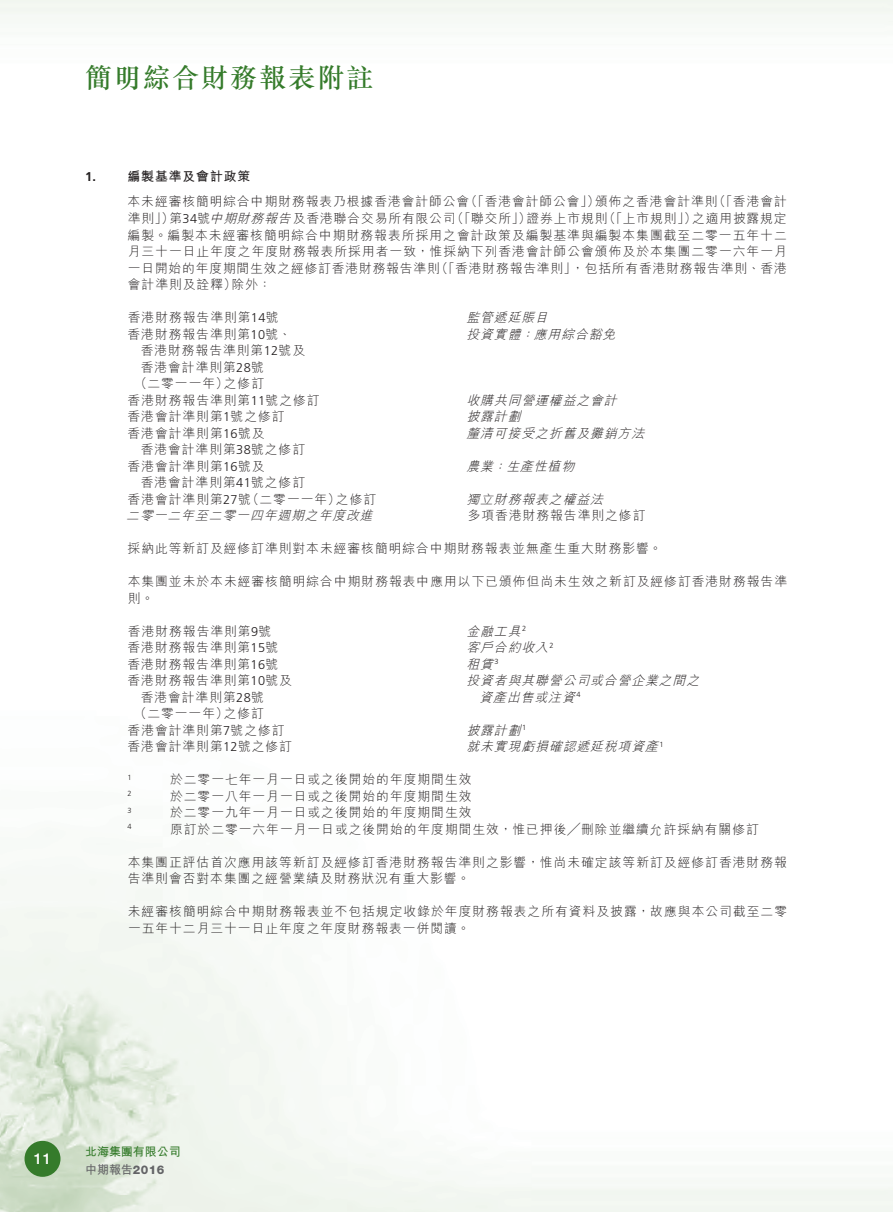
<style>
.page{position:relative;width:893px;height:1212px;background:#fff}
.page>*{position:absolute;margin:0;border:0;box-sizing:border-box;transform-origin:0 0}
.t1{font:500 27px "M Sung HK";letter-spacing:.075em;color:#357b2b}
.t2{font:500 15px "Helvetica Neue LT Std";color:#fff}
.t3{font:300 12.75px/16.5px "M Hei HK";letter-spacing:.08em;color:#231f20}
.t4{font:italic 300 12.75px "M Hei HK";color:#231f20}
.t5{font:700 12.75px "M Hei HK";letter-spacing:.08em;color:#231f20}
.t6{font:700 12.75px "Frutiger LT Std";color:#231f20}
.t7{font:700 12px "M Hei HK";color:#636366}
.t8{font:700 12px "M Hei HK";color:#357b2b}
.t9{font:300 7.5px "Frutiger LT Std";color:#231f20}
.s1{font-style:normal}
.s2{font-family:"Frutiger LT Std";font-style:normal}
.s3{font-family:"Frutiger LT Std"}
.s4{font-family:"Helvetica Neue LT Std";font-weight:800}
</style>
<div class="page">
<img style="left:0;top:0;width:893px;height:1212px">
<div style="left:25px;top:1141px;width:36px;height:36px;background:#357b2b;border-radius:50%"></div>
<h1 class="t1" style="left:85px;top:59px;width:290px">簡明綜合財務報表附註</h1>
<p class="t6" style="left:85px;top:170px;width:12px">1.</p>
<p class="t5" style="left:128px;top:168px;width:124px">編製基準及會計政策</p>
<p class="t3" style="left:128px;top:193px;width:343px">本未經審核簡明綜合中期財務報表乃根據香港會計師公會</p>
<p class="t3" style="left:465px;top:193px;width:136px">（「香港會計師公會」）</p>
<p class="t3" style="left:713px;top:193px;width:75px">（「香港會計</p>
<p class="t3" style="left:595px;top:193px;width:124px">頒佈之香港會計準則</p>
<p class="t3" style="left:128px;top:210px;width:48px">準則」）</p>
<p class="t3" style="left:128px;top:226px;width:661px">編製。編製本未經審核簡明綜合中期財務報表所採用之會計政策及編製基準與編製本集團截至二零一五年十二</p>
<p class="t3" style="left:128px;top:243px;width:661px">月三十一日止年度之年度財務報表所採用者一致，惟採納下列香港會計師公會頒佈及於本集團二零一六年一月</p>
<p class="t3" style="left:572px;top:259px;width:217px">，包括所有香港財務報告準則、香港</p>
<p class="t3" style="left:451px;top:210px;width:81px">（「聯交所」）</p>
<p class="t3" style="left:603px;top:210px;width:95px">（「上市規則」）</p>
<p class="t4" style="left:170px;top:209px;width:127px"><span class="s1">第</span> <span class="s2">3 4</span> <span class="s1">號</span>中期財務報告</p>
<p class="t3" style="left:293px;top:210px;width:164px">及香港聯合交易所有限公司</p>
<p class="t3" style="left:527px;top:210px;width:82px">證券上市規則</p>
<p class="t3" style="left:692px;top:210px;width:96px">之適用披露規定</p>
<p class="t3" style="left:435px;top:259px;width:142px">（「香港財務報告準則」</p>
<p class="t3" style="left:232px;top:259px;width:210px;text-indent:-104px">一日開始的年度期間生效之經修訂香港財務報告準則除外：</p>
<p class="t3" style="left:128px;top:276px;width:110px">會計準則及詮釋）</p>
<p class="t3" style="left:128px;top:309px;width:152px">香港財務報告準則第<span class="s3">14</span>號</p>
<p class="t4" style="left:466px;top:308px;width:88px">監管遞延賬目</p>
<p class="t3" style="left:128px;top:325px;width:165px">香港財務報告準則第<span class="s3">10</span>號、</p>
<p class="t3" style="left:141px;top:342px;width:166px">香港財務報告準則第<span class="s3">12</span>號及</p>
<p class="t3" style="left:141px;top:358px;width:125px">香港會計準則第<span class="s3">28</span>號</p>
<p class="t3" style="left:224px;top:375px;width:42px">之修訂</p>
<p class="t3" style="left:134px;top:375px;width:95px">（二零一一年）</p>
<p class="t4" style="left:534px;top:325px;width:88px">應用綜合豁免</p>
<p class="t4" style="left:466px;top:325px;width:60px">投資實體</p>
<p class="t4" style="left:521px;top:325px;width:19px">：</p>
<p class="t3" style="left:128px;top:391px;width:193px">香港財務報告準則第<span class="s3">11</span>號之修訂</p>
<p class="t4" style="left:466px;top:391px;width:156px">收購共同營運權益之會計</p>
<p class="t3" style="left:128px;top:408px;width:159px">香港會計準則第<span class="s3">1</span>號之修訂</p>
<p class="t4" style="left:466px;top:407px;width:60px">披露計劃</p>
<p class="t3" style="left:141px;top:424px;width:166px;text-indent:-13px">香港會計準則第<span class="s3">16</span>號及<br>香港會計準則第<span class="s3">38</span>號之修訂</p>
<p class="t4" style="left:466px;top:424px;width:184px">釐清可接受之折舊及攤銷方法</p>
<p class="t3" style="left:141px;top:457px;width:166px;text-indent:-13px">香港會計準則第<span class="s3">16</span>號及<br>香港會計準則第<span class="s3">41</span>號之修訂</p>
<p class="t4" style="left:466px;top:457px;width:33px">農業</p>
<p class="t4" style="left:506px;top:457px;width:74px">生產性植物</p>
<p class="t4" style="left:493px;top:457px;width:19px">：</p>
<p class="t3" style="left:246px;top:490px;width:95px">（二零一一年）</p>
<p class="t3" style="left:128px;top:490px;width:125px">香港會計準則第<span class="s3">27</span>號</p>
<p class="t3" style="left:336px;top:490px;width:42px">之修訂</p>
<p class="t4" style="left:466px;top:490px;width:142px">獨立財務報表之權益法</p>
<p class="t4" style="left:126px;top:506px;width:252px">二零一二年至二零一四年週期之年度改進</p>
<p class="t3" style="left:128px;top:540px;width:536px">採納此等新訂及經修訂準則對本未經審核簡明綜合中期財務報表並無產生重大財務影響。</p>
<p class="t3" style="left:128px;top:573px;width:661px">本集團並未於本未經審核簡明綜合中期財務報表中應用以下已頒佈但尚未生效之新訂及經修訂香港財務報告準則。</p>
<p class="t9" style="left:522px;top:624px;width:6px">2</p>
<p class="t3" style="left:468px;top:507px;width:179px">多項香港財務報告準則之修訂</p>
<p class="t3" style="left:128px;top:622px;width:145px">香港財務報告準則第 號<span class="s3">9</span></p>
<p class="t4" style="left:466px;top:622px;width:60px">金融工具</p>
<p class="t3" style="left:128px;top:639px;width:152px">香港財務報告準則第<span class="s3">15</span>號</p>
<p class="t4" style="left:466px;top:638px;width:88px">客戶合約收入</p>
<p class="t9" style="left:550px;top:641px;width:6px">2</p>
<p class="t3" style="left:128px;top:655px;width:152px">香港財務報告準則第<span class="s3">16</span>號</p>
<p class="t4" style="left:466px;top:655px;width:33px">租賃</p>
<p class="t9" style="left:495px;top:657px;width:6px">3</p>
<p class="t3" style="left:128px;top:672px;width:166px">香港財務報告準則第<span class="s3">10</span>號及</p>
<p class="t4" style="left:466px;top:671px;width:239px">投資者與其聯營公司或合營企業之間之</p>
<p class="t3" style="left:141px;top:688px;width:125px;text-align:right">香港會計準則第<span class="s3">28</span>號之修訂</p>
<p class="t3" style="left:134px;top:705px;width:95px">（二零一一年）</p>
<p class="t4" style="left:480px;top:688px;width:101px">資產出售或注資</p>
<p class="t9" style="left:576px;top:690px;width:6px">4</p>
<p class="t3" style="left:128px;top:721px;width:159px">香港會計準則第<span class="s3">7</span>號之修訂</p>
<p class="t4" style="left:466px;top:721px;width:60px">披露計劃</p>
<p class="t9" style="left:522px;top:723px;width:6px">1</p>
<p class="t3" style="left:128px;top:738px;width:166px">香港會計準則第<span class="s3">12</span>號之修訂</p>
<p class="t4" style="left:466px;top:737px;width:197px">就未實現虧損確認遞延稅項資產</p>
<p class="t9" style="left:659px;top:740px;width:6px">1</p>
<p class="t9" style="left:128px;top:773px;width:6px">1</p>
<p class="t3" style="left:170px;top:771px;width:303px">於二零一七年一月一日或之後開始的年度期間生效</p>
<p class="t9" style="left:128px;top:789px;width:6px">2</p>
<p class="t3" style="left:170px;top:787px;width:303px">於二零一八年一月一日或之後開始的年度期間生效</p>
<p class="t9" style="left:128px;top:806px;width:6px">3</p>
<p class="t3" style="left:170px;top:804px;width:303px">於二零一九年一月一日或之後開始的年度期間生效</p>
<p class="t9" style="left:128px;top:822px;width:6px">4</p>
<p class="t3" style="left:170px;top:820px;width:590px">原訂於二零一六年一月一日或之後開始的年度期間生效，惟已押後╱刪除並繼續允許採納有關修訂</p>
<p class="t3" style="left:128px;top:853px;width:661px">本集團正評估首次應用該等新訂及經修訂香港財務報告準則之影響，惟尚未確定該等新訂及經修訂香港財務報告準則會否對本集團之經營業績及財務狀況有重大影響。</p>
<p class="t3" style="left:128px;top:903px;width:661px">未經審核簡明綜合中期財務報表並不包括規定收錄於年度財務報表之所有資料及披露，故應與本公司截至二零一五年十二月三十一日止年度之年度財務報表一併閱讀。</p>
<p class="t2" style="left:34px;top:1149px;width:19px">11</p>
<p class="t8" style="left:85px;top:1143px;width:97px">北海集團有限公司</p>
<p class="t7" style="left:85px;top:1161px;width:81px">中期報告<span class="s4">2016</span></p>
</div>
